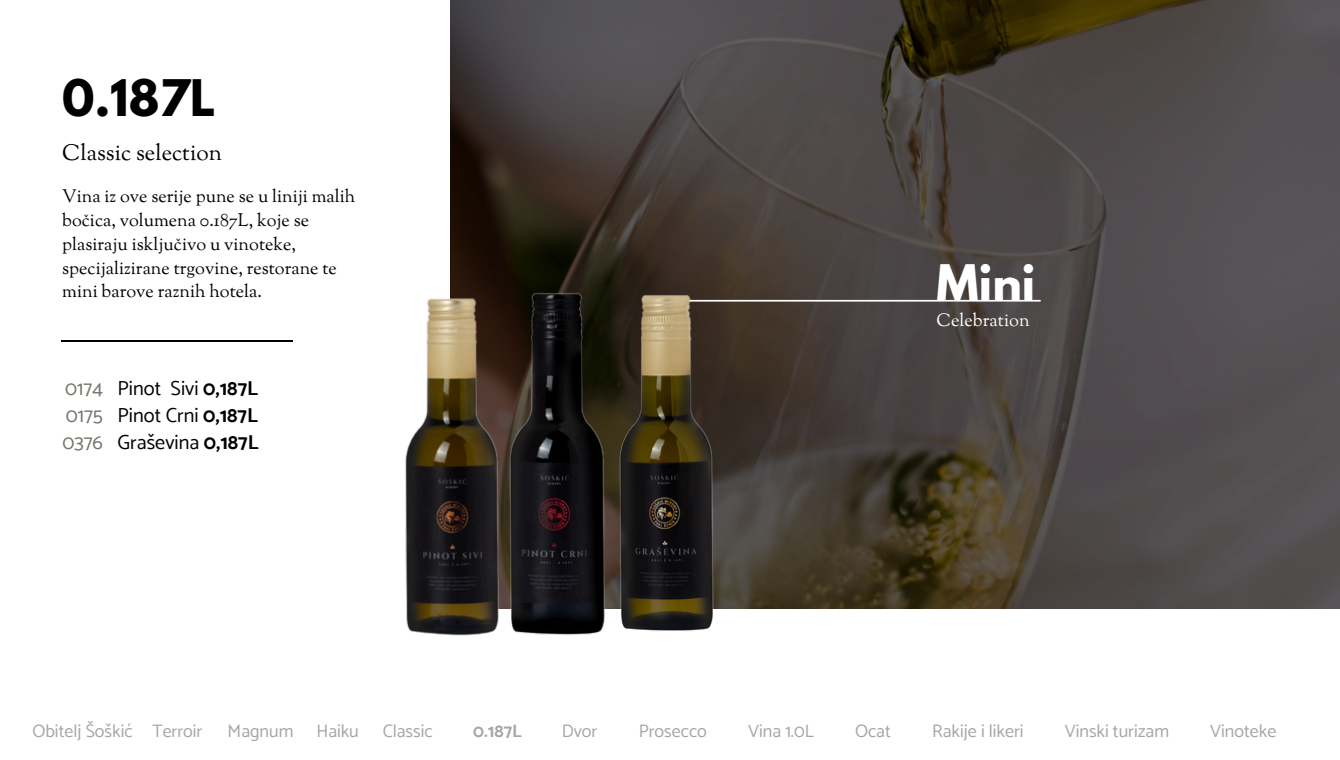
<style>
.page{position:relative;width:1340px;height:760px;background:#fff}
.page>*{position:absolute;margin:0;border:0;box-sizing:border-box;transform-origin:0 0}
.t1{font:700 44.55px "League Spartan";color:#000}
.t2{font:700 44.55px "League Spartan";color:#fff}
.t3{font:22.5px "Sorts Mill Goudy";color:#000}
.t4{font:20.25px/27px "Catamaran";color:#000;text-align:justify}
.t5{font:20.25px/27px "Catamaran";color:#76726b;text-align:justify}
.t6{font:18px/23.8px "Sorts Mill Goudy";color:#000}
.t7{font:18px "Catamaran";color:#a6a6a6}
.t8{font:18px "Sorts Mill Goudy";color:#fff}
.t9{font:700 18px "Catamaran";color:#a6a6a6}
.s1{font-weight:700}
</style>
<div class="page">
<img style="left:451px;top:0;width:889px;height:608px">
<hr style="left:671px;top:300px;width:369px;height:1px;background:#fff">
<hr style="left:62px;top:340px;width:231px;height:2px;background:#000">
<img style="left:450px;top:240px;width:147px;height:396px">
<img style="left:405px;top:255px;width:97px;height:380px">
<img style="left:549px;top:0;width:228px;height:633px">
<p class="t1" style="left:62px;top:75px;width:155px">0.187L</p>
<p class="t3" style="left:62px;top:138px;width:161px">Classic selection</p>
<p class="t6" style="left:62px;top:185px;width:295px">Vina iz ove serije pune se u liniji malih bočica, volumena 0.187L, koje se plasiraju isključivo u vinoteke, specijalizirane trgovine, restorane te mini barove raznih hotela.</p>
<h3 class="t5" style="left:62px;top:374px;width:42px">0174<br>0175<br>0376</h3>
<h1 class="t4" style="left:118px;top:374px;width:143px">Pinot Sivi <span class="s1">0,187L </span>Pinot Crni <span class="s1">0,187L </span>Graševina <span class="s1">0,187L</span></h1>
<h2 class="t2" style="left:937px;top:261px;width:100px">Mini</h2>
<p class="t8" style="left:937px;top:309px;width:94px">Celebration</p>
<p class="t7" style="left:32px;top:720px;width:102px">Obitelj Šoškić</p>
<p class="t7" style="left:153px;top:720px;width:51px">Terroir</p>
<p class="t7" style="left:228px;top:720px;width:67px">Magnum</p>
<p class="t7" style="left:316px;top:720px;width:44px">Haiku</p>
<p class="t7" style="left:383px;top:720px;width:51px">Classic</p>
<h4 class="t9" style="left:473px;top:720px;width:50px">0.187L</h4>
<h4 class="t7" style="left:562px;top:720px;width:37px">Dvor</h4>
<p class="t7" style="left:639px;top:720px;width:70px">Prosecco</p>
<p class="t7" style="left:748px;top:720px;width:67px">Vina 1.0L</p>
<p class="t7" style="left:855px;top:720px;width:37px">Ocat</p>
<p class="t7" style="left:932px;top:720px;width:93px">Rakije i likeri</p>
<p class="t7" style="left:1065px;top:720px;width:106px">Vinski turizam</p>
<h5 class="t7" style="left:1210px;top:720px;width:68px">Vinoteke</h5>
</div>
